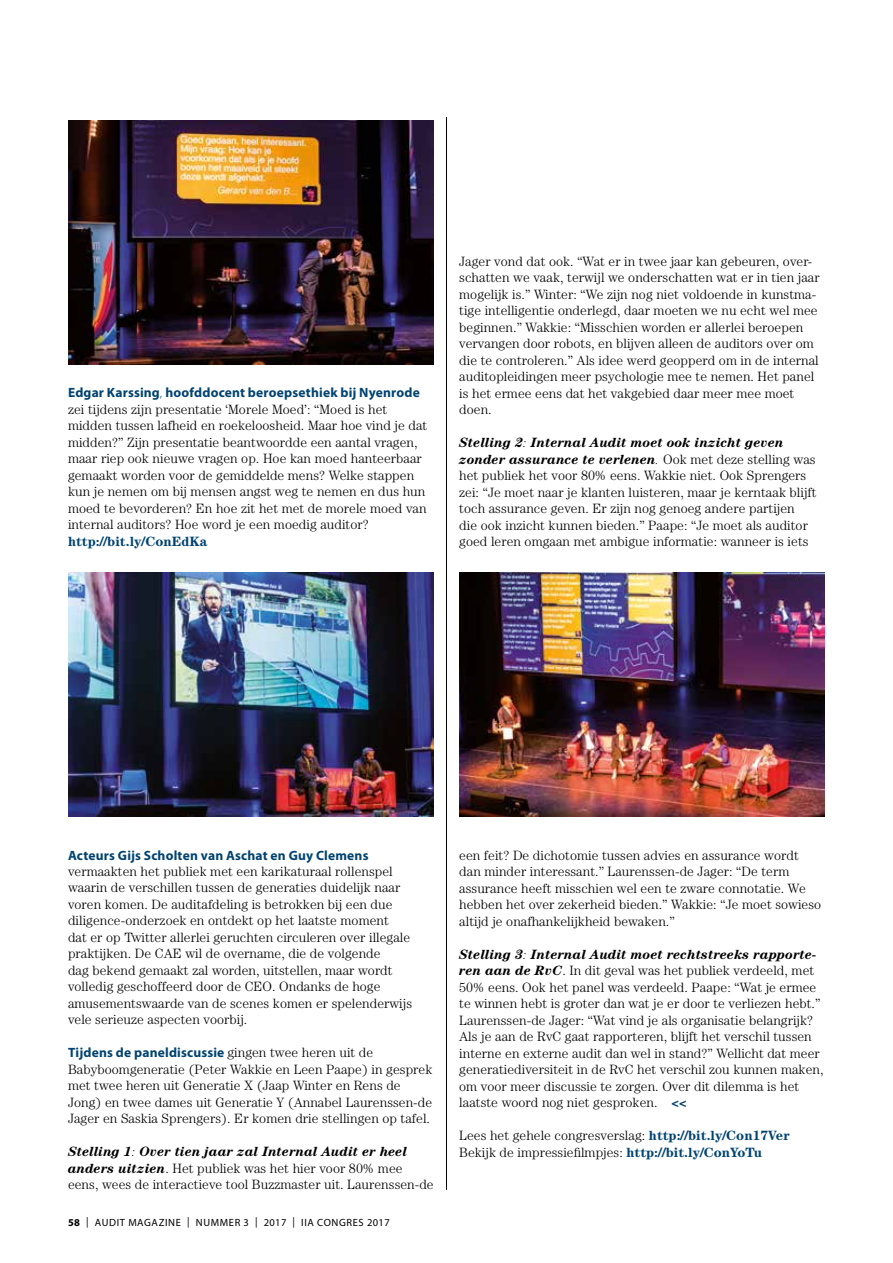
<style>
.page{position:relative;width:893px;height:1263px;background:#fff}
.page>*{position:absolute;margin:0;border:0;box-sizing:border-box;transform-origin:0 0}
.t1{font:300 13.5px/16.5px "Century LT";letter-spacing:.005em;color:#000}
.t2{font:700 13.5px "Myriad Pro";letter-spacing:.015em;color:#004371}
.t3{font:700 13.5px "Century LT";letter-spacing:.005em;color:#004371}
.t4{font:10.5px "Myriad Pro";letter-spacing:.06em;color:#000}
.s1{font-weight:300}
.s2{font-weight:700;font-style:italic}
.s3{font-style:italic}
.s4{font-family:"Century LT";font-weight:300;color:#000}
.s5{font-weight:700}
.s6{font-weight:900;color:#004371}
.s7{font-weight:700;color:#004371}
</style>
<div class="page">
<img style="left:68px;top:572px;width:366px;height:245px">
<img style="left:459px;top:572px;width:366px;height:245px">
<img style="left:68px;top:120px;width:366px;height:245px">
<hr style="left:446px;top:117px;width:1px;height:1073px;background:#000">
<p class="t2" style="left:68px;top:384px;width:353px">Edgar Karssing<span class="s1">,</span> hoofddocent beroepsethiek bij Nyenrode</p>
<p class="t1" style="left:68px;top:401px;width:361px">zei tijdens zijn presentatie ‘Morele Moed’: “Moed is het midden tussen lafheid en roekeloosheid. Maar hoe vind je dat midden?” Zijn presentatie beantwoordde een aantal vragen, maar riep ook nieuwe vragen op. Hoe kan moed hanteerbaar gemaakt worden voor de gemiddelde mens? Welke stappen kun je nemen om bij mensen angst weg te nemen en dus hun moed te bevorderen? En hoe zit het met de morele moed van internal auditors? Hoe word je een moedig auditor?</p>
<p class="t3" style="left:68px;top:533px;width:141px">http://bit.ly/ConEdKa</p>
<p class="t1" style="left:459px;top:252px;width:362px">Jager vond dat ook. “Wat er in twee jaar kan gebeuren, over&shy;schatten we vaak, terwijl we onderschatten wat er in tien jaar mogelijk is.” Winter: “We zijn nog niet voldoende in kunstma&shy;tige intelligentie onderlegd, daar moeten we nu echt wel mee beginnen.” Wakkie: “Misschien worden er allerlei beroepen vervangen door robots, en blijven alleen de auditors over om die te controleren.” Als idee werd geopperd om in de internal auditopleidingen meer psychologie mee te nemen. Het panel is het ermee eens dat het vakgebied daar meer mee moet doen.</p>
<p class="t1" style="left:459px;top:434px;width:359px"><span class="s2">Stelling 2</span><span class="s3">:</span> <span class="s2">Internal Audit moet ook inzicht geven zonder assurance te verlenen</span><span class="s3">.</span> Ook met deze stelling was het publiek het voor 80% eens. Wakkie niet. Ook Sprengers zei: “Je moet naar je klanten luisteren, maar je kerntaak blijft toch assurance geven. Er zijn nog genoeg andere partijen<br>die ook inzicht kunnen bieden.” Paape: “Je moet als auditor goed leren omgaan met ambigue informatie: wanneer is iets</p>
<p class="t2" style="left:68px;top:846px;width:302px">Acteurs Gijs Scholten van Aschat en Guy Clemens</p>
<p class="t1" style="left:68px;top:863px;width:346px">vermaakten het publiek met een karikaturaal rollenspel waarin de verschillen tussen de generaties duidelijk naar voren komen. De auditafdeling is betrokken bij een due diligence-onderzoek en ontdekt op het laatste moment<br>dat er op Twitter allerlei geruchten circuleren over illegale praktijken. De CAE wil de overname, die de volgende<br>dag bekend gemaakt zal worden, uitstellen, maar wordt volledig geschoffeerd door de CEO. Ondanks de hoge amusementswaarde van de scenes komen er spelenderwijs vele serieuze aspecten voorbij.</p>
<p class="t2" style="left:68px;top:1044px;width:307px">Tijdens de paneldiscussie <span class="s4">gingen twee heren uit de</span></p>
<p class="t1" style="left:68px;top:1061px;width:366px">Babyboomgeneratie (Peter Wakkie en Leen Paape) in gesprek met twee heren uit Generatie X (Jaap Winter en Rens de Jong) en twee dames uit Generatie Y (Annabel Laurenssen-de Jager en Saskia Sprengers). Er komen drie stellingen op tafel.</p>
<p class="t1" style="left:68px;top:1143px;width:367px"><span class="s2">Stelling 1</span><span class="s3">:</span> <span class="s2">Over tien jaar zal Internal Audit er heel anders uitzien</span>. Het publiek was het hier voor 80% mee eens, wees de interactieve tool Buzzmaster uit. Laurenssen-de</p>
<p class="t4" style="left:68px;top:1216px;width:323px"><span class="s5">58</span> | AUDIT MAGAZINE | NUMMER 3 | 2017 | IIA CONGRES 2017</p>
<p class="t1" style="left:459px;top:846px;width:363px">een feit? De dichotomie tussen advies en assurance wordt dan minder interessant.” Laurenssen-de Jager: “De term assurance heeft misschien wel een te zware connotatie. We hebben het over zekerheid bieden.” Wakkie: “Je moet sowieso altijd je onafhankelijkheid bewaken.”</p>
<p class="t1" style="left:459px;top:945px;width:366px"><span class="s2">Stelling 3</span><span class="s3">:</span> <span class="s2">Internal Audit moet rechtstreeks rapporte&shy;ren aan de RvC</span>. In dit geval was het publiek verdeeld, met 50% eens. Ook het panel was verdeeld. Paape: “Wat je ermee te winnen hebt is groter dan wat je er door te verliezen hebt.” Laurenssen-de Jager: “Wat vind je als organisatie belangrijk?<br>Als je aan de RvC gaat rapporteren, blijft het verschil tussen interne en externe audit dan wel in stand?” Wellicht dat meer generatiediversiteit in de RvC het verschil zou kunnen maken, om voor meer discussie te zorgen. Over dit dilemma is het laatste woord nog niet gesproken. <span class="s6">&lt;&lt;</span></p>
<p class="t1" style="left:459px;top:1127px;width:332px">Lees het gehele congresverslag: <span class="s7">http://bit.ly/Con17Ver<br></span>Bekijk de impressiefilmpjes: <span class="s7">http://bit.ly/ConYoTu</span></p>
</div>
